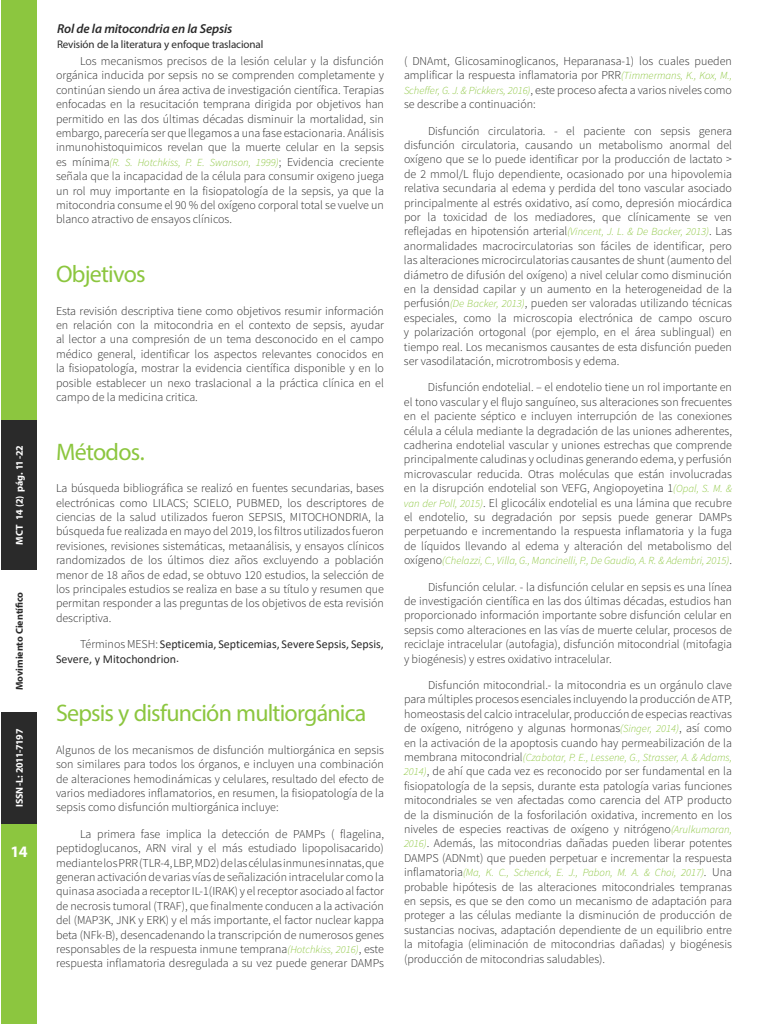
<style>
.page{position:relative;width:768px;height:1024px;background:#fff}
.page>*{position:absolute;margin:0;border:0;box-sizing:border-box;transform-origin:0 0}
.t1{font:24px "Myriad Pro";letter-spacing:-.035em;color:#8cc63f}
.t2{font:700 16px "Myriad Pro";color:#fff}
.t3{font:italic 600 13px "Myriad Pro";letter-spacing:-.01em;color:#2a2a2a}
.t4{font:300 12px/14.4px "Source Sans Pro";color:#2a2a2a;text-align:justify}
.t5{font:12px/14.4px "Calibri";color:#2a2a2a}
.t6{font:11.1px "Myriad Pro";letter-spacing:-.01em;color:#2a2a2a}
.t7{font:italic 300 10.8px "Source Sans Pro";color:#8cc63f}
.t8{font:700 10px "Myriad Pro";letter-spacing:-.01em;color:#fff}
.t9{font:700 10px "Myriad Pro";color:#2a2a2a}
.s1{font-style:normal;font-size:12px;color:#2a2a2a}
.s2{font-family:"Source Sans Pro";font-weight:300}
.s3{font-style:italic;font-size:10.8px;color:#8cc63f}
</style>
<div class="page">
<div style="left:1px;top:712px;width:36px;height:312px;background:#8cc63f"></div>
<div style="left:1px;top:0;width:36px;height:570px;background:#8cc63f"></div>
<div style="left:1px;top:420px;width:36px;height:150px;background:#2a2a2a"></div>
<div style="left:1px;top:712px;width:36px;height:112px;background:#2a2a2a"></div>
<p class="t8" style="left:13px;top:545px;width:101px;rotate:-90deg">MCT 14 (2) pág. 11-22</p>
<p class="t9" style="left:13px;top:690px;width:100px;rotate:-90deg">Movimiento Científico</p>
<p class="t8" style="left:13px;top:807px;width:80px;rotate:-90deg">ISSN-L: 2011-7197</p>
<h2 class="t2" style="left:10px;top:841px;width:19px">14</h2>
<p class="t3" style="left:57px;top:20px;width:177px">Rol de la mitocondria en la Sepsis</p>
<p class="t6" style="left:57px;top:38px;width:208px">Revisión de la literatura y enfoque traslacional</p>
<p class="t4" style="left:56px;top:54px;width:330px;text-indent:24px">Los mecanismos precisos de la lesión celular y la disfunción orgánica inducida por sepsis no se comprenden completamente y continúan siendo un área activa de investigación científica. Terapias enfocadas en la resucitación temprana dirigida por objetivos han permitido en las dos últimas décadas disminuir la mortalidad, sin embargo, parecería ser que llegamos a una fase estacionaria. Análisis inmunohistoquimicos revelan que la muerte celular en la sepsis</p>
<p class="t7" style="left:56px;top:156px;width:330px"><span class="s1">es mínima</span>(R. S. Hotchkiss, P. E. Swanson, 1999)<span class="s1">; Evidencia creciente</span></p>
<p class="t4" style="left:56px;top:169px;width:330px">señala que la incapacidad de la célula para consumir oxigeno juega un rol muy importante en la fisiopatología de la sepsis, ya que la mitocondria consume el 90 % del oxígeno corporal total se vuelve un blanco atractivo de ensayos clínicos.</p>
<h1 class="t1" style="left:56px;top:259px;width:91px">Objetivos</h1>
<p class="t4" style="left:56px;top:303px;width:330px">Esta revisión descriptiva tiene como objetivos resumir información en relación con la mitocondria en el contexto de sepsis, ayudar al lector a una compresión de un tema desconocido en el campo médico general, identificar los aspectos relevantes conocidos en la fisiopatología, mostrar la evidencia científica disponible y en lo posible establecer un nexo traslacional a la práctica clínica en el campo de la medicina critica.</p>
<h1 class="t1" style="left:56px;top:437px;width:90px">Métodos.</h1>
<p class="t4" style="left:56px;top:481px;width:330px">La búsqueda bibliográfica se realizó en fuentes secundarias, bases electrónicas como LILACS; SCIELO, PUBMED, los descriptores de ciencias de la salud utilizados fueron SEPSIS, MITOCHONDRIA, la búsqueda fue realizada en mayo del 2019, los filtros utilizados fueron revisiones, revisiones sistemáticas, metaanálisis, y ensayos clínicos randomizados de los últimos diez años excluyendo a población menor de 18 años de edad, se obtuvo 120 estudios, la selección de los principales estudios se realiza en base a su título y resumen que permitan responder a las preguntas de los objetivos de esta revisión descriptiva.</p>
<p class="t5" style="left:56px;top:637px;width:329px;text-indent:24px"><span class="s2">Términos MESH:</span> Septicemia, Septicemias, Severe Sepsis, Sepsis,<br>Severe, y Mitochondrion.</p>
<h1 class="t1" style="left:56px;top:699px;width:312px">Sepsis y disfunción multiorgánica</h1>
<p class="t4" style="left:56px;top:743px;width:329px">Algunos de los mecanismos de disfunción multiorgánica en sepsis son similares para todos los órganos, e incluyen una combinación de alteraciones hemodinámicas y celulares, resultado del efecto de varios mediadores inflamatorios, en resumen, la fisiopatología de la sepsis como disfunción multiorgánica incluye:</p>
<p class="t4" style="left:56px;top:827px;width:330px;text-indent:24px">La primera fase implica la detección de PAMPs ( flagelina, peptidoglucanos, ARN viral y el más estudiado lipopolisacarido) mediante los PRR (TLR-4, LBP, MD2) de las células inmunes innatas, que generan activación de varias vías de señalización intracelular como la quinasa asociada a receptor IL-1(IRAK) y el receptor asociado al factor de necrosis tumoral (TRAF), que finalmente conducen a la activación del (MAP3K, JNK y ERK) y el más importante, el factor nuclear kappa beta (NFk-B), desencadenando la transcripción de numerosos genes responsables de la respuesta inmune temprana<span class="s3">(Hotchkiss, 2016)</span>, este respuesta inflamatoria desregulada a su vez puede generar DAMPs</p>
<p class="t4" style="left:404px;top:54px;width:330px">( DNAmt, Glicosaminoglicanos, Heparanasa-1) los cuales pueden amplificar la respuesta inflamatoria por PRR<span class="s3">(Timmermans, K., Kox, M., Scheffer, G. J. &amp; Pickkers, 2016)</span>, este proceso afecta a varios niveles como se describe a continuación:</p>
<p class="t4" style="left:404px;top:123px;width:330px;text-indent:24px">Disfunción circulatoria. - el paciente con sepsis genera disfunción circulatoria, causando un metabolismo anormal del oxígeno que se lo puede identificar por la producción de lactato &gt; de 2 mmol/L flujo dependiente, ocasionado por una hipovolemia relativa secundaria al edema y perdida del tono vascular asociado principalmente al estrés oxidativo, así como, depresión miocárdica por la toxicidad de los mediadores, que clínicamente se ven reflejadas en hipotensión arterial<span class="s3">(Vincent, J. L. &amp; De Backer, 2013)</span>. Las anormalidades macrocirculatorias son fáciles de identificar, pero las alteraciones microcirculatorias causantes de shunt (aumento del diámetro de difusión del oxígeno) a nivel celular como disminución en la densidad capilar y un aumento en la heterogeneidad de la perfusión<span class="s3">(De Backer, 2013)</span>, pueden ser valoradas utilizando técnicas especiales, como la microscopia electrónica de campo oscuro y polarización ortogonal (por ejemplo, en el área sublingual) en tiempo real. Los mecanismos causantes de esta disfunción pueden ser vasodilatación, microtrombosis y edema.</p>
<p class="t4" style="left:404px;top:380px;width:330px;text-indent:24px">Disfunción endotelial. – el endotelio tiene un rol importante en el tono vascular y el flujo sanguíneo, sus alteraciones son frecuentes en el paciente séptico e incluyen interrupción de las conexiones célula a célula mediante la degradación de las uniones adherentes, cadherina endotelial vascular y uniones estrechas que comprende principalmente caludinas y ocludinas generando edema, y perfusión microvascular reducida. Otras moléculas que están involucradas en la disrupción endotelial son VEFG, Angiopoyetina 1<span class="s3">(Opal, S. M. &amp; van der Poll, 2015)</span>. El glicocálix endotelial es una lámina que recubre el endotelio, su degradación por sepsis puede generar DAMPs perpetuando e incrementando la respuesta inflamatoria y la fuga de líquidos llevando al edema y alteración del metabolismo del</p>
<p class="t7" style="left:404px;top:554px;width:329px"><span class="s1">oxígeno</span>(Chelazzi, C., Villa, G., Mancinelli, P., De Gaudio, A. R. &amp; Adembri, 2015)<span class="s1">.</span></p>
<p class="t4" style="left:404px;top:579px;width:330px;text-indent:24px">Disfunción celular. - la disfunción celular en sepsis es una línea de investigación científica en las dos últimas décadas, estudios han proporcionado información importante sobre disfunción celular en sepsis como alteraciones en las vías de muerte celular, procesos de reciclaje intracelular (autofagia), disfunción mitocondrial (mitofagia y biogénesis) y estres oxidativo intracelular.</p>
<p class="t4" style="left:404px;top:678px;width:330px;text-indent:24px">Disfunción mitocondrial.- la mitocondria es un orgánulo clave para múltiples procesos esenciales incluyendo la producción de ATP, homeostasis del calcio intracelular, producción de especias reactivas de oxígeno, nitrógeno y algunas hormonas<span class="s3">(Singer, 2014)</span>, así como en la activación de la apoptosis cuando hay permeabilización de la</p>
<p class="t7" style="left:404px;top:751px;width:329px"><span class="s1">membrana mitocondrial</span>(Czabotar, P. E., Lessene, G., Strasser, A. &amp; Adams,</p>
<p class="t4" style="left:404px;top:764px;width:330px"><span class="s3">2014)</span>, de ahí que cada vez es reconocido por ser fundamental en la fisiopatología de la sepsis, durante esta patología varias funciones mitocondriales se ven afectadas como carencia del ATP producto de la disminución de la fosforilación oxidativa, incremento en los niveles de especies reactivas de oxígeno y nitrógeno<span class="s3">(Arulkumaran, 2016)</span>. Además, las mitocondrias dañadas pueden liberar potentes DAMPS (ADNmt) que pueden perpetuar e incrementar la respuesta</p>
<p class="t7" style="left:404px;top:866px;width:329px"><span class="s1">inflamatoria</span>(Ma, K. C., Schenck, E. J., Pabon, M. A. &amp; Choi, 2017)<span class="s1">. Una</span></p>
<p class="t4" style="left:404px;top:879px;width:330px">probable hipótesis de las alteraciones mitocondriales tempranas en sepsis, es que se den como un mecanismo de adaptación para proteger a las células mediante la disminución de producción de sustancias nocivas, adaptación dependiente de un equilibrio entre la mitofagia (eliminación de mitocondrias dañadas) y biogénesis (producción de mitocondrias saludables).</p>
</div>
